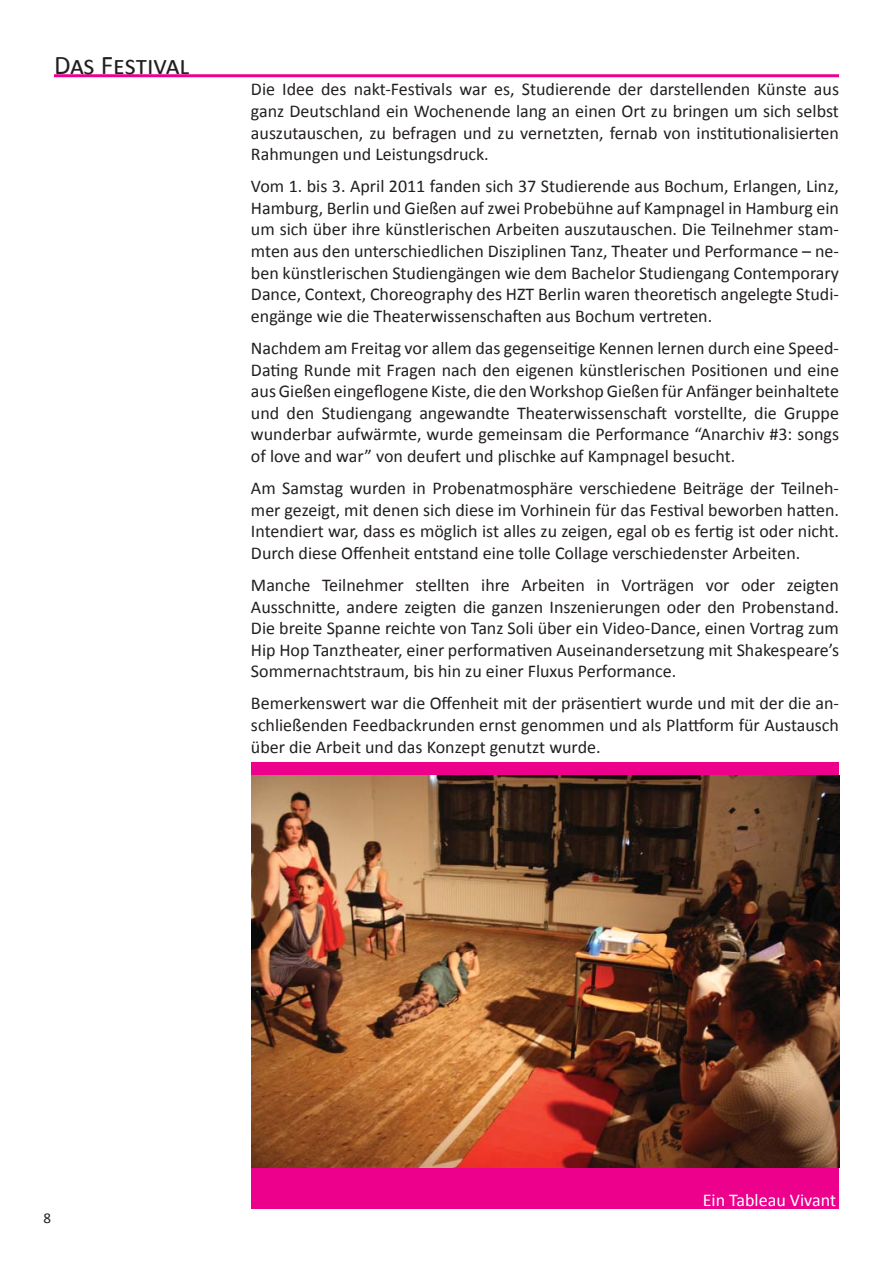
<style>
.page{position:relative;width:893px;height:1263px;background:#fff}
.page>*{position:absolute;margin:0;border:0;box-sizing:border-box;transform-origin:0 0}
.t1{font:27px "Calibri";color:#231f20}
.t2{font:18px/21.6px "Calibri";color:#231f20;text-align:justify}
.t3{font:18px "Calibri";color:#fff}
.t4{font:15px "Calibri";color:#231f20}
</style>
<div class="page">
<div style="left:251px;top:762px;width:588px;height:447px;background:#ec008c"></div>
<hr style="left:54px;top:74px;width:785px;height:3px;background:#ec008c">
<img style="left:251px;top:776px;width:588px;height:392px">
<h1 class="t1" style="left:54px;top:49px;width:136px">DAS FESTIVAL</h1>
<p class="t2" style="left:251px;top:78px;width:589px">Die Idee des nakt-Festivals war es, Studierende der darstellenden Künste aus ganz Deutschland ein Wochenende lang an einen Ort zu bringen um sich selbst auszutauschen, zu befragen und zu vernetzten, fernab von institutionalisierten Rahmungen und Leistungsdruck.</p>
<p class="t2" style="left:251px;top:175px;width:590px">Vom 1. bis 3. April 2011 fanden sich 37 Studierende aus Bochum, Erlangen, Linz, Hamburg, Berlin und Gießen auf zwei Probebühne auf Kampnagel in Hamburg ein um sich über ihre künstlerischen Arbeiten auszutauschen. Die Teilnehmer stam&shy;mten aus den unterschiedlichen Disziplinen Tanz, Theater und Performance – ne&shy;ben künstlerischen Studiengängen wie dem Bachelor Studiengang Contemporary Dance, Context, Choreography des HZT Berlin waren theoretisch angelegte Studi&shy;engänge wie die Theaterwissenschaften aus Bochum vertreten.</p>
<p class="t2" style="left:251px;top:337px;width:590px">Nachdem am Freitag vor allem das gegenseitige Kennen lernen durch eine Speed-Dating Runde mit Fragen nach den eigenen künstlerischen Positionen und eine aus Gießen eingeflogene Kiste, die den Workshop Gießen für Anfänger beinhaltete und den Studiengang angewandte Theaterwissenschaft vorstellte, die Gruppe wunderbar aufwärmte, wurde gemeinsam die Performance “Anarchiv #3: songs of love and war” von deufert und plischke auf Kampnagel besucht.</p>
<p class="t2" style="left:251px;top:477px;width:590px">Am Samstag wurden in Probenatmosphäre verschiedene Beiträge der Teilneh&shy;mer gezeigt, mit denen sich diese im Vorhinein für das Festival beworben hatten.<br>Intendiert war, dass es möglich ist alles zu zeigen, egal ob es fertig ist oder nicht.<br>Durch diese Offenheit entstand eine tolle Collage verschiedenster Arbeiten.</p>
<p class="t2" style="left:251px;top:574px;width:590px">Manche Teilnehmer stellten ihre Arbeiten in Vorträgen vor oder zeigten Ausschnitte, andere zeigten die ganzen Inszenierungen oder den Probenstand.<br>Die breite Spanne reichte von Tanz Soli über ein Video-Dance, einen Vortrag zum Hip Hop Tanztheater, einer performativen Auseinandersetzung mit Shakespeare’s Sommernachtstraum, bis hin zu einer Fluxus Performance.</p>
<p class="t2" style="left:251px;top:692px;width:589px">Bemerkenswert war die Offenheit mit der präsentiert wurde und mit der die an&shy;schließenden Feedbackrunden ernst genommen und als Plattform für Austausch über die Arbeit und das Konzept genutzt wurde.</p>
<p class="t4" style="left:43px;top:1209px;width:9px">8</p>
<p class="t3" style="left:703px;top:1189px;width:135px">Ein Tableau Vivant</p>
</div>
